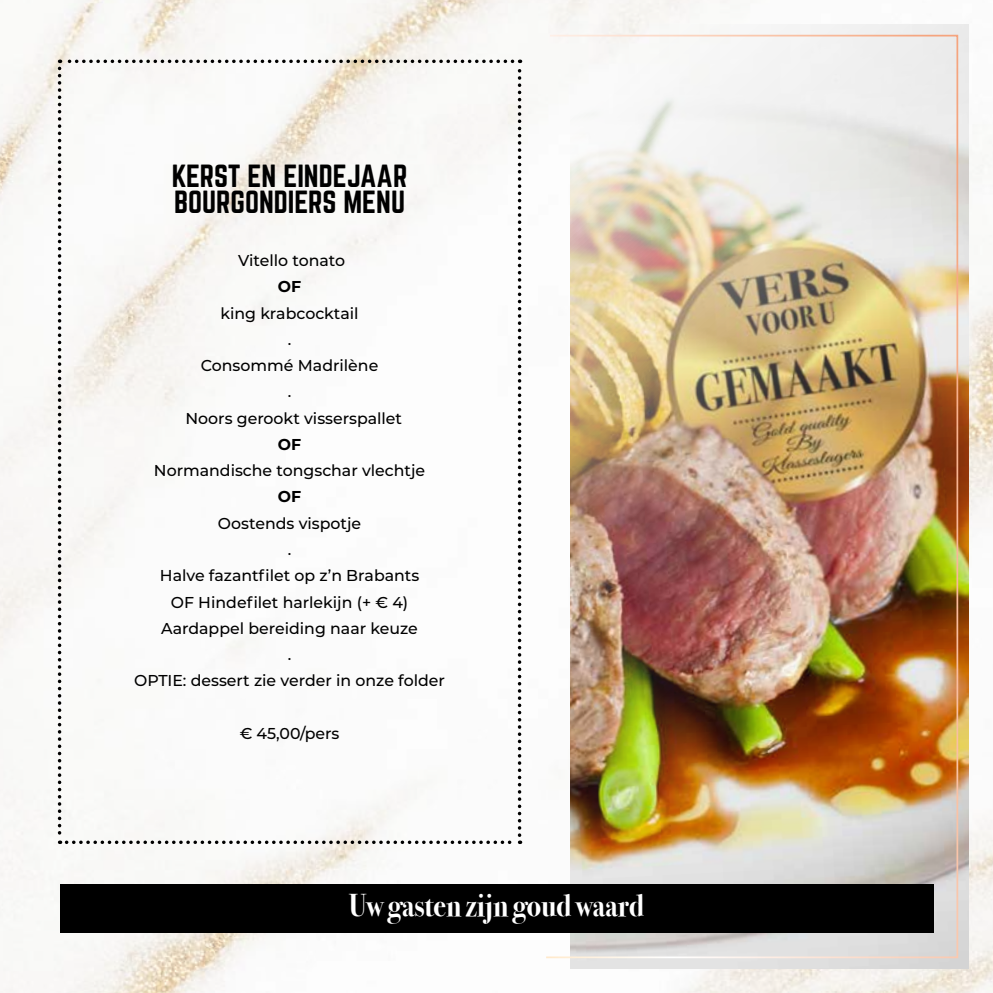
<style>
.page{position:relative;width:993px;height:993px;background:#fff}
.page>*{position:absolute;margin:0;border:0;box-sizing:border-box;transform-origin:0 0}
.t1{font:700 31.5px "Bodoni Svty Two ITCTT";color:#fff;scale:.9 1}
.t2{font:28px/26.2px "Norwester";color:#000}
.t3{font:500 15.75px/26.2px "Montserrat";color:#000;text-align:center}
.t4{font:700 15.75px "Montserrat";color:#000}
</style>
<div class="page">
<img style="left:0;top:0;width:992px;height:992px">
<img style="left:570px;top:25px;width:397px;height:942px">
<img style="left:544px;top:34px;width:414px;height:924px">
<div style="left:60px;top:884px;width:873px;height:49px;background:#000"></div>
<svg style="left:58px;top:60px;width:463px;height:783px"></svg>
<h2 class="t2" style="left:172px;top:164px;width:237px">KERST EN EINDEJAAR<br>BOURGONDIERS MENU</h2>
<p class="t3" style="left:238px;top:246px;width:108px">Vitello tonato</p>
<p class="t4" style="left:278px;top:275px;width:25px">OF</p>
<p class="t3" style="left:185px;top:299px;width:218px">king krabcocktail<br>.<br>Consommé Madrilène<br>.<br>Noors gerookt visserspallet</p>
<p class="t4" style="left:278px;top:433px;width:25px">OF</p>
<p class="t3" style="left:154px;top:456px;width:273px">Normandische tongschar vlechtje</p>
<p class="t4" style="left:278px;top:485px;width:25px">OF</p>
<p class="t3" style="left:134px;top:509px;width:312px">Oostends vispotje<br>.<br>Halve fazantfilet op z’n Brabants<br>OF Hindefilet harlekijn (+ € 4)<br>Aardappel bereiding naar keuze<br>.<br>OPTIE: dessert zie verder in onze folder</p>
<p class="t3" style="left:239px;top:719px;width:101px">€ 45,00/pers</p>
<h1 class="t1" style="left:349px;top:879px;width:329px">Uw gasten zijn goud waard</h1>
</div>
